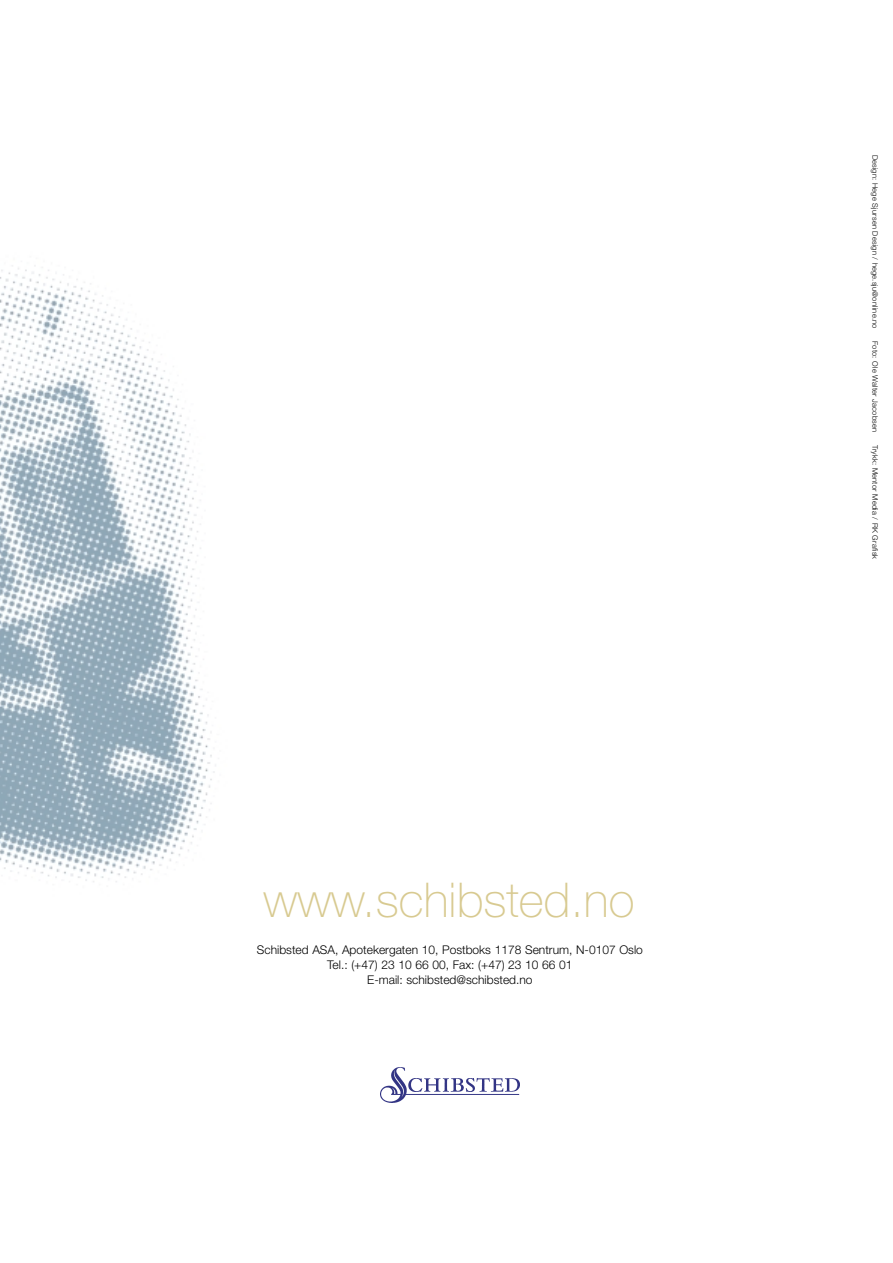
<style>
.page{position:relative;width:893px;height:1263px;background:#fff}
.page>*{position:absolute;margin:0;border:0;box-sizing:border-box;transform-origin:0 0}
.t1{font:100 48px "Helvetica Neue";color:#d8ca91}
.t2{font:300 12px/15px "Helvetica Neue";color:#000;text-align:center}
.t3{font:300 7.5px "Helvetica Neue";letter-spacing:.03em;color:#000}
</style>
<div class="page">
<img style="left:0;top:265px;width:216px;height:617px">
<img style="left:381px;top:1067px;width:138px;height:36px">
<h1 class="t1" style="left:263px;top:882px;width:372px">www.schibsted.no</h1>
<p class="t2" style="left:257px;top:943px;width:387px">Schibsted ASA, Apotekergaten 10, Postboks 1178 Sentrum, N-0107 Oslo<br>Tel.: (+47) 23 10 66 00, Fax: (+47) 23 10 66 01<br>E-mail: schibsted@schibsted.no</p>
<p class="t3" style="left:877px;top:155px;width:175px;rotate:90deg">Design: Hege Sjursen Design / hege.sju@online.no</p>
<p class="t3" style="left:877px;top:341px;width:93px;rotate:90deg">Foto: Ole Walter Jacobsen</p>
<p class="t3" style="left:877px;top:445px;width:116px;rotate:90deg">Trykk: Mentor Media / RK Grafisk</p>
</div>
